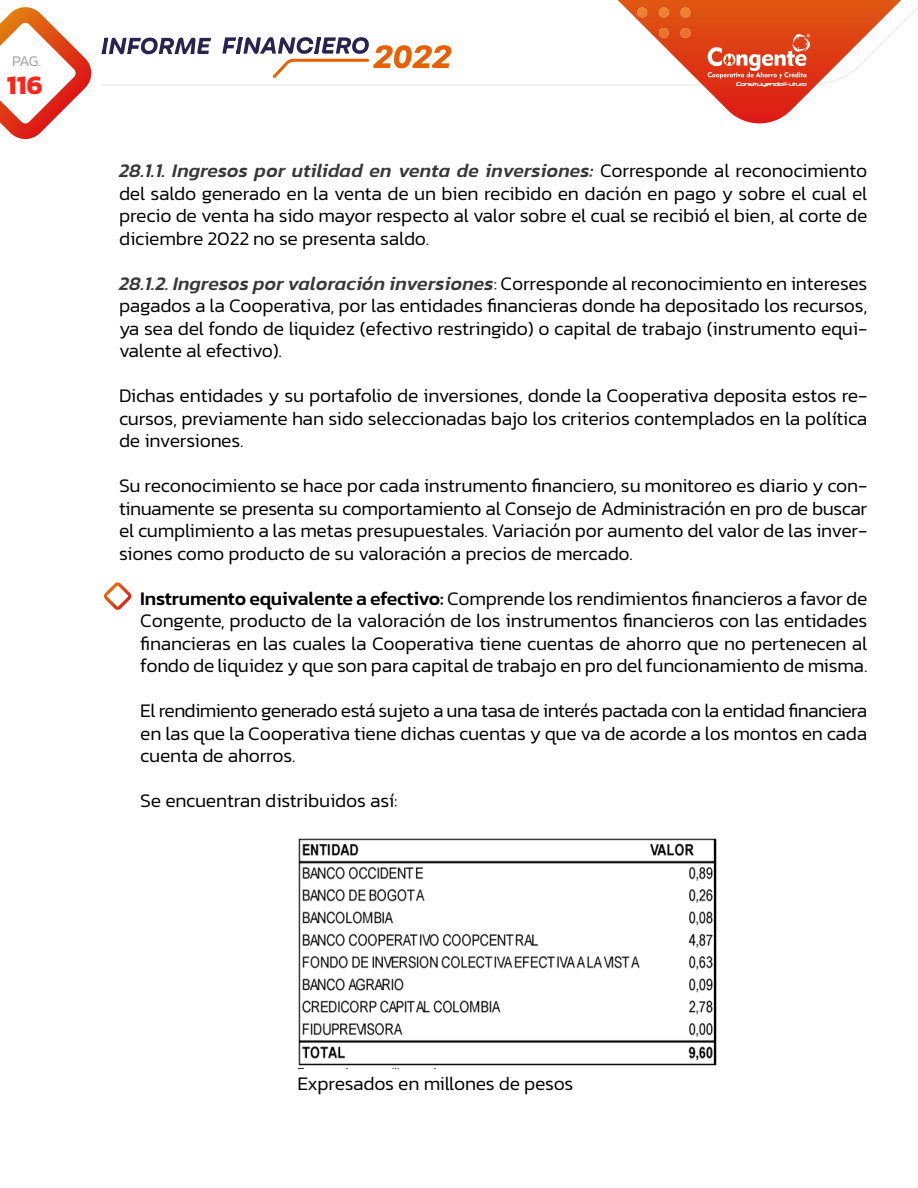
<style>
.page{position:relative;width:918px;height:1188px;background:#fff}
.page>*{position:absolute;margin:0;border:0;box-sizing:border-box;transform-origin:0 0}
.t1{font:700 27px "Kanit";color:#ff241b}
.t2{font:300 19.5px/22.5px "Kanit";letter-spacing:-.01em;color:#000;text-align:justify}
.t3{font:300 15px "Kanit";color:#a0a09d}
.t4{font:4.95px "Neuropol";color:#fff}
.s1{font-weight:500;font-style:italic;color:#383838}
.s2{font-weight:500}
</style>
<div class="page">
<svg style="left:211px;top:7px;width:707px;height:79px"></svg>
<svg style="left:222px;top:37px;width:230px;height:41px"></svg>
<svg style="left:0;top:7px;width:211px;height:132px"></svg>
<svg style="left:604px;top:0;width:311px;height:123px"></svg>
<svg style="left:104px;top:582px;width:28px;height:28px"></svg>
<img style="left:297px;top:838px;width:419px;height:231px">
<p class="t3" style="left:12px;top:51px;width:31px">PAG.</p>
<h1 class="t1" style="left:7px;top:64px;width:37px">116</h1>
<p class="t4" style="left:736px;top:81px;width:72px">ConstruyendoFFuturo</p>
<p class="t2" style="left:119px;top:159px;width:750px"><span class="s1">28.1.1. Ingresos por utilidad en venta de inversiones:</span> Corresponde al reconocimiento del saldo generado en la venta de un bien recibido en dación en pago y sobre el cual el precio de venta ha sido mayor respecto al valor sobre el cual se recibió el bien, al corte de diciembre 2022 no se presenta saldo.</p>
<p class="t2" style="left:119px;top:272px;width:750px"><span class="s1">28.1.2. Ingresos por valoración inversiones</span>: Corresponde al reconocimiento en intereses pagados a la Cooperativa, por las entidades financieras donde ha depositado los recursos, ya sea del fondo de liquidez (efectivo restringido) o capital de trabajo (instrumento equi&shy;valente al efectivo).</p>
<p class="t2" style="left:119px;top:384px;width:750px">Dichas entidades y su portafolio de inversiones, donde la Cooperativa deposita estos re&shy;cursos, previamente han sido seleccionadas bajo los criterios contemplados en la política de inversiones.</p>
<p class="t2" style="left:119px;top:474px;width:750px">Su reconocimiento se hace por cada instrumento financiero, su monitoreo es diario y con&shy;tinuamente se presenta su comportamiento al Consejo de Administración en pro de buscar el cumplimiento a las metas presupuestales. Variación por aumento del valor de las inver&shy;siones como producto de su valoración a precios de mercado.</p>
<p class="t2" style="left:140px;top:587px;width:729px"><span class="s2">Instrumento equivalente a efectivo:</span> Comprende los rendimientos financieros a favor de Congente, producto de la valoración de los instrumentos financieros con las entidades financieras en las cuales la Cooperativa tiene cuentas de ahorro que no pertenecen al fondo de liquidez y que son para capital de trabajo en pro del funcionamiento de misma.</p>
<p class="t2" style="left:140px;top:699px;width:729px">El rendimiento generado está sujeto a una tasa de interés pactada con la entidad financiera en las que la Cooperativa tiene dichas cuentas y que va de acorde a los montos en cada cuenta de ahorros.</p>
<p class="t2" style="left:140px;top:789px;width:259px">Se encuentran distribuidos así:</p>
<p class="t2" style="left:297px;top:1072px;width:278px">Expresados en millones de pesos</p>
</div>
